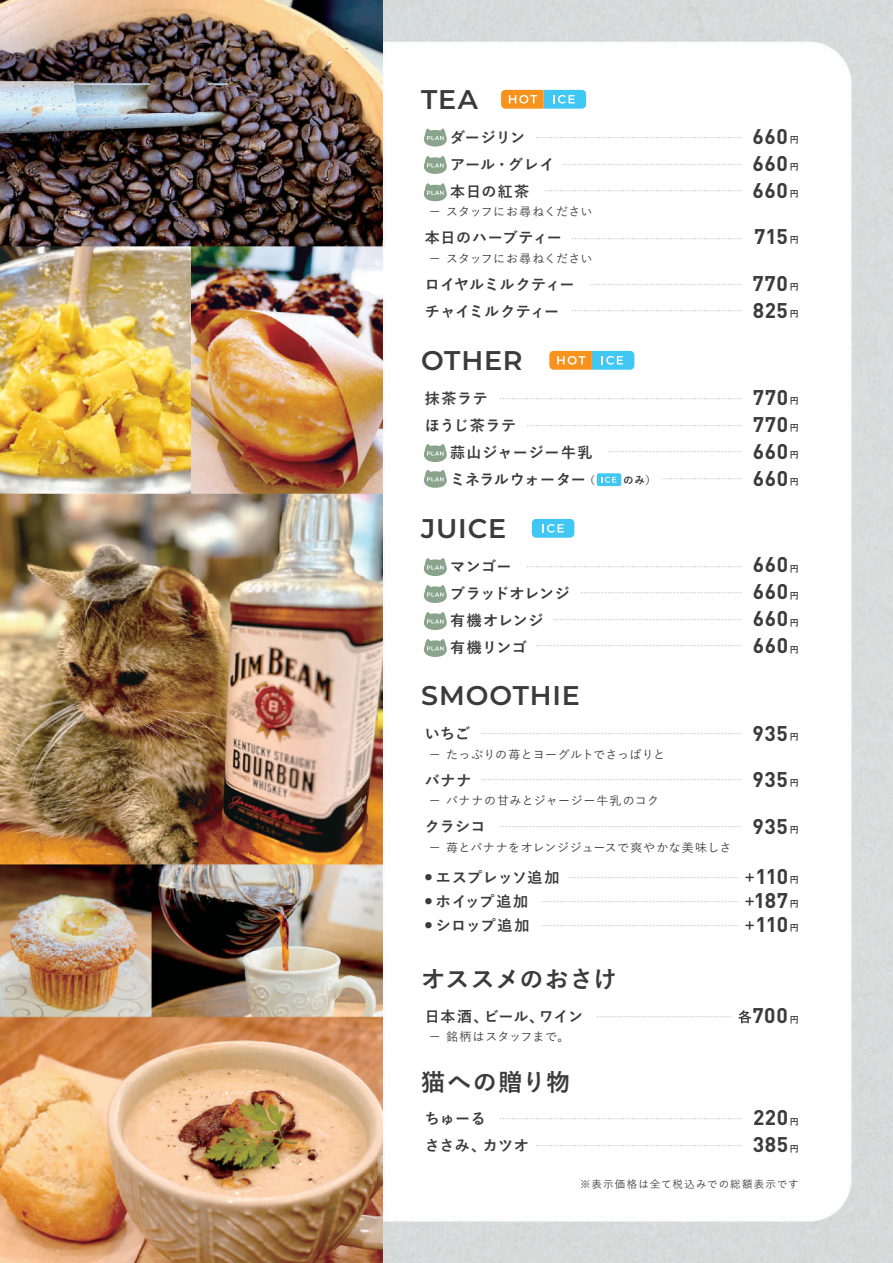
<style>
.page{position:relative;width:893px;height:1263px;background:#fff}
.page>*{position:absolute;margin:0;border:0;box-sizing:border-box;transform-origin:0 0}
.t1{font:600 27px "Montserrat";letter-spacing:.03em;color:#3c3b3c}
.t2{font:700 24px "Yu Go";letter-spacing:.03em;color:#3c3b3c}
.t3{font:700 21px/27px "DIN Pro";letter-spacing:.025em;color:#3c3b3c;text-align:justify}
.t4{font:700 15px/27px "Yu Go";letter-spacing:.025em;color:#3c3b3c}
.t5{font:700 15px "Yu Go";letter-spacing:-.005em;color:#3c3b3c}
.t6{font:700 15px "Yu Go";letter-spacing:.06em;color:#3c3b3c}
.t7{font:500 12px "Yu Go";letter-spacing:.025em;color:#3c3b3c}
.t8{font:500 12px "Yu Go";letter-spacing:.045em;color:#3c3b3c}
.t9{font:500 12px "Yu Go";letter-spacing:.055em;color:#3c3b3c}
.t10{font:900 12px/24px "Noto Sans CJ Kjp";color:#3c3b3c;text-align:justify}
.t11{font:500 10.5px "Yu Go";letter-spacing:.105em;color:#3c3b3c}
.t12{font:700 10.5px "Yu Go";color:#3c3b3c}
.t13{font:700 9px "Yu Go";color:#cacbcc}
.t14{font:700 9px "Yu Go";color:#3c3b3c}
.s1{font-family:"Koz Go Pr 6 N";font-weight:400}
.s2{font-size:10.5px}
</style>
<div class="page">
<img style="left:0;top:0;width:893px;height:1263px">
<svg style="left:738px;top:1010px;width:13px;height:13px"></svg>
<svg style="left:501px;top:90px;width:85px;height:19px"></svg>
<svg style="left:424px;top:128px;width:23px;height:19px"></svg>
<svg style="left:424px;top:156px;width:23px;height:18px"></svg>
<svg style="left:424px;top:183px;width:23px;height:18px"></svg>
<svg style="left:549px;top:351px;width:85px;height:19px"></svg>
<div style="left:597px;top:473px;width:24px;height:13px;background:#40c7f4;border-radius:2px"></div>
<svg style="left:602px;top:477px;width:14px;height:6px"></svg>
<svg style="left:424px;top:444px;width:23px;height:18px"></svg>
<svg style="left:424px;top:470px;width:23px;height:18px"></svg>
<div style="left:532px;top:519px;width:42px;height:19px;background:#40c7f4;border-radius:4px"></div>
<svg style="left:542px;top:524px;width:22px;height:9px"></svg>
<svg style="left:424px;top:558px;width:23px;height:18px"></svg>
<svg style="left:424px;top:585px;width:23px;height:18px"></svg>
<svg style="left:424px;top:612px;width:23px;height:18px"></svg>
<svg style="left:424px;top:639px;width:23px;height:18px"></svg>
<h1 class="t1" style="left:421px;top:80px;width:59px">TEA</h1>
<h3 class="t4" style="left:450px;top:124px;width:106px">ダージリン<br>アール・グレイ本日の紅茶</h3>
<h3 class="t7" style="left:429px;top:201px;width:165px"><span class="s1">－</span> スタッフにお尋ねください</h3>
<h3 class="t4" style="left:425px;top:224px;width:139px">本日のハーブティー</h3>
<h3 class="t7" style="left:429px;top:247px;width:165px"><span class="s1">－</span> スタッフにお尋ねください</h3>
<h3 class="t4" style="left:425px;top:271px;width:151px">ロイヤルミルクティーチャイミルクティー</h3>
<p class="t13" style="left:535px;top:133px;width:208px">……………………………………………………………</p>
<p class="t13" style="left:562px;top:159px;width:181px">……………………………………………………</p>
<p class="t13" style="left:544px;top:186px;width:199px">…………………………………………………………</p>
<p class="t13" style="left:571px;top:233px;width:172px">…………………………………………………</p>
<p class="t13" style="left:589px;top:279px;width:154px">……………………………………………</p>
<p class="t13" style="left:571px;top:306px;width:172px">…………………………………………………</p>
<h3 class="t3" style="left:752px;top:120px;width:37px">660<br>660<br>660</h3>
<h3 class="t3" style="left:754px;top:221px;width:35px">715</h3>
<h3 class="t3" style="left:752px;top:267px;width:37px">770<br>825</h3>
<p class="t14" style="left:790px;top:134px;width:10px">円</p>
<p class="t14" style="left:790px;top:161px;width:10px">円</p>
<p class="t14" style="left:790px;top:188px;width:10px">円</p>
<p class="t14" style="left:790px;top:235px;width:10px">円</p>
<p class="t14" style="left:790px;top:281px;width:10px">円</p>
<p class="t14" style="left:790px;top:308px;width:10px">円</p>
<h1 class="t1" style="left:421px;top:341px;width:103px">OTHER</h1>
<p class="t13" style="left:499px;top:394px;width:244px">………………………………………………………………………</p>
<p class="t13" style="left:526px;top:420px;width:217px">………………………………………………………………</p>
<p class="t13" style="left:607px;top:447px;width:136px">………………………………………</p>
<p class="t13" style="left:661px;top:473px;width:82px">………………………</p>
<h3 class="t4" style="left:425px;top:385px;width:64px">抹茶ラテ</h3>
<h3 class="t4" style="left:425px;top:412px;width:93px">ほうじ茶ラテ</h3>
<h3 class="t6" style="left:450px;top:444px;width:144px">蒜山ジャージー牛乳</h3>
<h3 class="t5" style="left:450px;top:471px;width:158px">ミネラルウォーター<span class="s2">（　</span></h3>
<p class="t12" style="left:623px;top:474px;width:34px">のみ）</p>
<h3 class="t3" style="left:753px;top:381px;width:37px">770<br>770<br>660<br>660</h3>
<p class="t14" style="left:790px;top:395px;width:10px">円</p>
<p class="t14" style="left:790px;top:422px;width:10px">円</p>
<p class="t14" style="left:790px;top:449px;width:10px">円</p>
<p class="t14" style="left:790px;top:476px;width:10px">円</p>
<h1 class="t1" style="left:421px;top:509px;width:87px">JUICE</h1>
<h3 class="t4" style="left:450px;top:553px;width:121px">マンゴー<br>ブラッドオレンジ有機オレンジ<br>有機リンゴ</h3>
<h3 class="t3" style="left:753px;top:549px;width:37px">660<br>660<br>660<br>660</h3>
<p class="t14" style="left:790px;top:563px;width:10px">円</p>
<p class="t14" style="left:790px;top:590px;width:10px">円</p>
<p class="t14" style="left:790px;top:617px;width:10px">円</p>
<p class="t14" style="left:790px;top:644px;width:10px">円</p>
<p class="t13" style="left:526px;top:561px;width:217px">………………………………………………………………</p>
<p class="t13" style="left:580px;top:588px;width:163px">………………………………………………</p>
<p class="t13" style="left:553px;top:614px;width:190px">………………………………………………………</p>
<p class="t13" style="left:535px;top:641px;width:208px">……………………………………………………………</p>
<h1 class="t1" style="left:421px;top:676px;width:160px">SMOOTHIE</h1>
<h3 class="t4" style="left:425px;top:720px;width:47px">いちご</h3>
<h3 class="t7" style="left:429px;top:743px;width:238px"><span class="s1">－</span> たっぷりの苺とヨーグルトでさっぱりと</h3>
<h3 class="t4" style="left:425px;top:767px;width:48px">バナナ</h3>
<h3 class="t9" style="left:429px;top:789px;width:232px"><span class="s1">－</span> バナナの甘みとジャージー牛乳のコク</h3>
<h3 class="t4" style="left:425px;top:813px;width:62px">クラシコ</h3>
<h3 class="t8" style="left:429px;top:836px;width:304px"><span class="s1">－</span> 苺とバナナをオレンジジュースで爽やかな美味しさ</h3>
<p class="t13" style="left:481px;top:728px;width:262px">……………………………………………………………………………</p>
<p class="t13" style="left:481px;top:775px;width:262px">……………………………………………………………………………</p>
<p class="t13" style="left:499px;top:822px;width:244px">………………………………………………………………………</p>
<h3 class="t3" style="left:752px;top:717px;width:37px">935</h3>
<h3 class="t3" style="left:752px;top:763px;width:37px">935</h3>
<h3 class="t3" style="left:752px;top:810px;width:37px">935</h3>
<p class="t14" style="left:790px;top:731px;width:10px">円</p>
<p class="t14" style="left:790px;top:778px;width:10px">円</p>
<p class="t14" style="left:790px;top:824px;width:10px">円</p>
<h3 class="t3" style="left:754px;top:862px;width:36px;line-height:24px">110<br>187<br>110</h3>
<h3 class="t4" style="left:425px;top:864px;width:136px"><sup>●</sup> エスプレッソ追加</h3>
<h3 class="t4" style="left:425px;top:888px;width:105px"><sup>●</sup> ホイップ追加</h3>
<h3 class="t4" style="left:425px;top:912px;width:106px"><sup>●</sup> シロップ追加</h3>
<h3 class="t10" style="left:744px;top:866px;width:13px">＋＋＋</h3>
<p class="t14" style="left:790px;top:875px;width:10px">円</p>
<p class="t14" style="left:790px;top:899px;width:10px">円</p>
<p class="t14" style="left:790px;top:923px;width:10px">円</p>
<p class="t13" style="left:568px;top:873px;width:172px">…………………………………………………</p>
<p class="t13" style="left:541px;top:897px;width:199px">…………………………………………………………</p>
<p class="t13" style="left:541px;top:921px;width:199px">…………………………………………………………</p>
<h2 class="t2" style="left:421px;top:965px;width:197px">オススメのおさけ</h2>
<p class="t13" style="left:597px;top:1011px;width:136px">………………………………………</p>
<p class="t14" style="left:790px;top:1014px;width:10px">円</p>
<h3 class="t3" style="left:752px;top:999px;width:37px">700</h3>
<h3 class="t5" style="left:425px;top:1008px;width:160px">日本酒、ビール、ワイン</h3>
<h3 class="t7" style="left:429px;top:1026px;width:142px"><span class="s1">－</span> 銘柄はスタッフまで。</h3>
<h2 class="t2" style="left:421px;top:1068px;width:151px">猫への贈り物</h2>
<p class="t13" style="left:499px;top:1114px;width:244px">………………………………………………………………………</p>
<p class="t13" style="left:535px;top:1140px;width:208px">……………………………………………………………</p>
<h3 class="t4" style="left:425px;top:1106px;width:105px">ちゅーる<br>ささみ、カツオ</h3>
<h3 class="t3" style="left:753px;top:1101px;width:37px">220<br>385</h3>
<p class="t14" style="left:790px;top:1116px;width:10px">円</p>
<p class="t14" style="left:790px;top:1143px;width:10px">円</p>
<p class="t11" style="left:580px;top:1174px;width:220px">※表示価格は全て税込みでの総額表示です</p>
</div>
